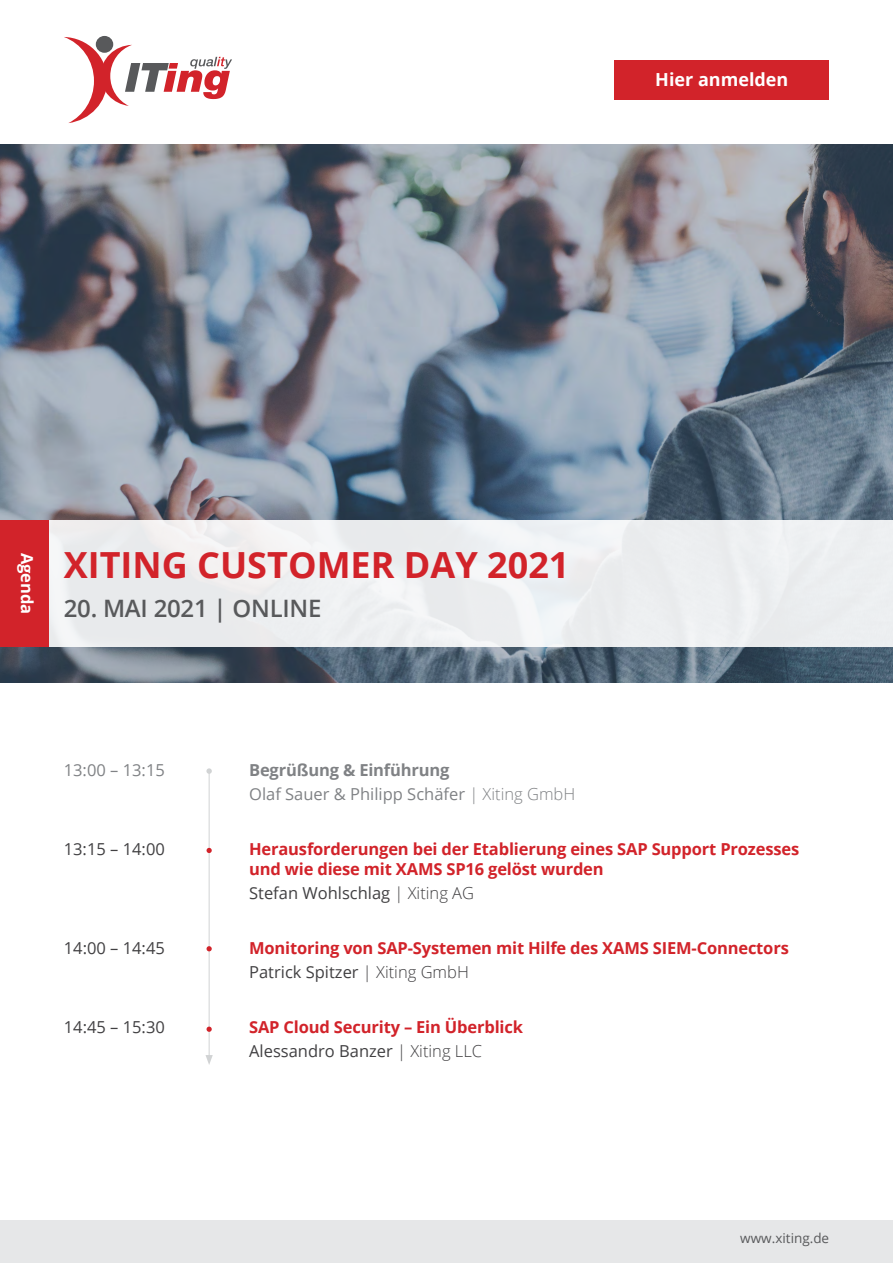
<style>
.page{position:relative;width:893px;height:1263px;background:#fff}
.page>*{position:absolute;margin:0;border:0;box-sizing:border-box;transform-origin:0 0}
.t1{font:700 36px "Open Sans";color:#d2232a}
.t2{font:600 24px "Open Sans";letter-spacing:-.01em;color:#58595b}
.t3{font:700 18px "Open Sans";color:#fff}
.t4{font:700 16.5px/24px "Open Sans";letter-spacing:-.01em;color:#d2232a}
.t5{font:16.5px/24px "Open Sans";color:#808285}
.t6{font:16.5px "Open Sans";color:#414042}
.t7{font:700 16.5px "Open Sans";color:#fff}
.t8{font:13.5px "Open Sans";color:#58595b}
.s1{font-weight:700}
.s2{font-weight:300}
.s3{font-weight:400;color:#414042}
.s4{font-weight:300;color:#414042}
</style>
<div class="page">
<div style="left:0;top:1220px;width:893px;height:43px;background:#e6e7e8"></div>
<img style="left:0;top:144px;width:893px;height:538px">
<div style="left:0;top:520px;width:893px;height:127px;background:#eceef0"></div>
<div style="left:614px;top:60px;width:215px;height:39px;background:#d2232a"></div>
<div style="left:0;top:520px;width:48px;height:127px;background:#d2232a"></div>
<svg style="left:64px;top:37px;width:168px;height:86px"></svg>
<hr style="left:209px;top:771px;width:1px;height:286px;background:#d1d3d4">
<svg style="left:206px;top:768px;width:6px;height:6px"></svg>
<svg style="left:206px;top:1055px;width:7px;height:10px"></svg>
<svg style="left:207px;top:848px;width:5px;height:5px"></svg>
<svg style="left:207px;top:946px;width:5px;height:5px"></svg>
<svg style="left:207px;top:1026px;width:5px;height:6px"></svg>
<p class="t3" style="left:655px;top:66px;width:135px">Hier anmelden</p>
<p class="t7" style="left:39px;top:553px;width:63px;rotate:90deg">Agenda</p>
<h1 class="t1" style="left:64px;top:539px;width:507px">XITING CUSTOMER DAY 2021</h1>
<h2 class="t2" style="left:64px;top:591px;width:259px">20. MAI 2021 | ONLINE</h2>
<p class="t5" style="left:64px;top:757px;width:103px">13:00 – 13:15</p>
<p class="t5" style="left:249px;top:757px;width:328px"><span class="s1">Begrüßung &amp; Einführung<br></span>Olaf Sauer &amp; Philipp Schäfer <span class="s2">| Xiting GmbH</span></p>
<p class="t6" style="left:64px;top:838px;width:103px">13:15 – 14:00</p>
<p class="t4" style="left:249px;top:839px;width:552px;line-height:19.8px">Herausforderungen bei der Etablierung eines SAP Support Prozesses und wie diese mit XAMS SP16 gelöst wurden</p>
<p class="t6" style="left:249px;top:882px;width:226px">Stefan Wohlschlag <span class="s2">| Xiting AG</span></p>
<p class="t6" style="left:64px;top:937px;width:103px">14:00 – 14:45</p>
<p class="t4" style="left:249px;top:936px;width:541px">Monitoring von SAP-Systemen mit Hilfe des XAMS SIEM-Connectors<br><span class="s3">Patrick Spitzer</span> <span class="s4">| Xiting GmbH</span></p>
<p class="t6" style="left:64px;top:1016px;width:103px">14:45 – 15:30</p>
<p class="t4" style="left:249px;top:1015px;width:275px">SAP Cloud Security – Ein Überblick<br><span class="s3">Alessandro Banzer</span> <span class="s4">| Xiting LLC</span></p>
<p class="t8" style="left:740px;top:1229px;width:90px">www.xiting.de</p>
</div>
